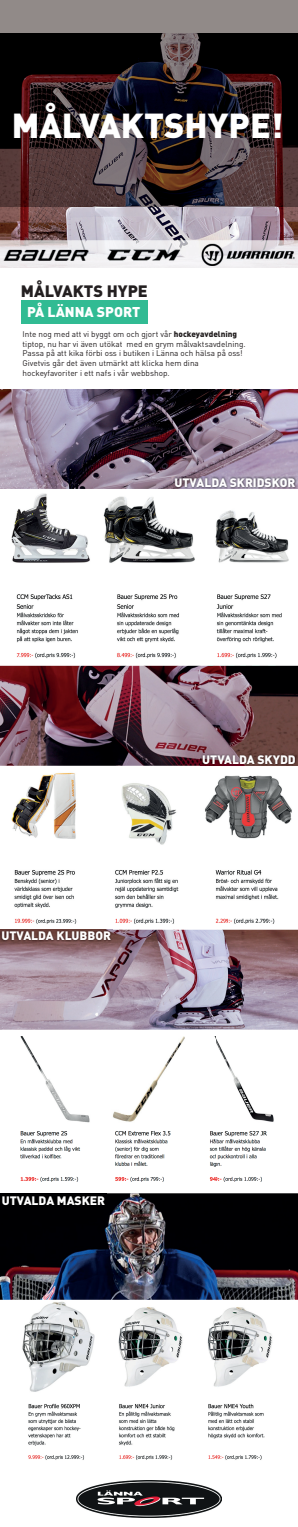
<style>
.page{position:relative;width:298px;height:1527px;background:#fff}
.page>*{position:absolute;margin:0;border:0;box-sizing:border-box;transform-origin:0 0}
.t1{font:900 34.25px "DIN";color:#fff}
.t2{font:900 16.3px "DIN";color:#231f20}
.t3{font:900 14.05px "DIN";color:#fff}
.t4{font:900 12.1px "DIN";color:#fff}
.t5{font:8.15px/9.8px "DIN";color:#231f20}
.s1{font-weight:900}
</style>
<div class="page">
<img style="left:0;top:207px;width:298px;height:60px">
<div style="left:21px;top:300px;width:126px;height:24px;background:#31bb93"></div>
<img style="left:0;top:389px;width:298px;height:100px">
<img style="left:0;top:929px;width:298px;height:100px">
<img style="left:173px;top:476px;width:124px;height:13px">
<img style="left:0;top:666px;width:298px;height:99px">
<img style="left:11px;top:772px;width:281px;height:152px">
<img style="left:0;top:929px;width:113px;height:13px">
<img style="left:11px;top:493px;width:278px;height:166px">
<img style="left:20px;top:1036px;width:254px;height:146px">
<img style="left:22px;top:1301px;width:250px;height:159px">
<img style="left:0;top:1193px;width:298px;height:106px">
<img style="left:0;top:1193px;width:107px;height:13px">
<div style="left:0;top:0;width:298px;height:33px;background:#918a88"></div>
<img style="left:0;top:33px;width:298px;height:174px">
<img style="left:76px;top:1480px;width:145px;height:37px">
<img style="left:201px;top:753px;width:96px;height:13px">
<h1 class="t1" style="left:12px;top:103px;width:273px">MÅLVAKTSHYPE!</h1>
<h2 class="t2" style="left:21px;top:280px;width:128px">MÅLVAKTS HYPE</h2>
<h3 class="t3" style="left:27px;top:303px;width:115px">PÅ LÄNNA SPORT</h3>
<p class="t5" style="left:23px;top:329px;width:224px">Inte nog med att vi byggt om och gjort vår <span class="s1">hockeyavdelning </span>tiptop, nu har vi även utökat med en grym målvaktsavdelning.<br>Passa på att kika förbi oss i butiken i Länna och hälsa på oss!<br>Givetvis går det även utmärkt att klicka hem dina hockeyfavoriter i ett nafs i vår webbshop.</p>
<h3 class="t4" style="left:174px;top:474px;width:122px">UTVALDA SKRIDSKOR</h3>
<h3 class="t4" style="left:1px;top:928px;width:111px">UTVALDA KLUBBOR</h3>
<h3 class="t4" style="left:202px;top:751px;width:95px">UTVALDA SKYDD</h3>
<h3 class="t4" style="left:2px;top:1192px;width:105px">UTVALDA MASKER</h3>
</div>
